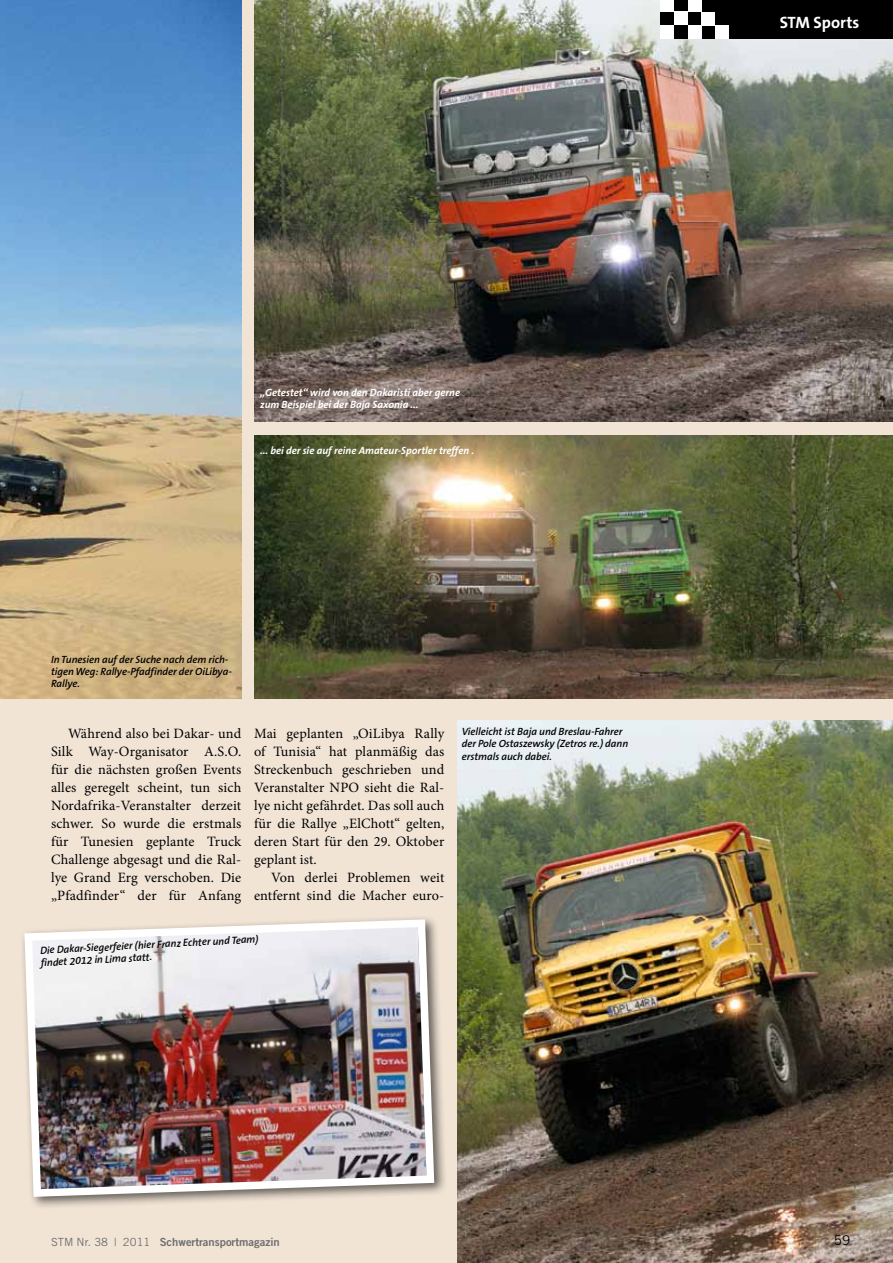
<style>
.page{position:relative;width:893px;height:1263px;background:#f1e4d5}
.page>*{position:absolute;margin:0;border:0;box-sizing:border-box;transform-origin:0 0}
.t1{font:700 16.5px "The Sans B7";color:#fff}
.t2{font:14.25px/18px "Minion Pro";letter-spacing:.01em;color:#000;text-align:justify}
.t3{font:13.5px "Trade Gothic";color:#000}
.t4{font:11.25px "Trade Gothic Bold Two";color:#6e6e6e}
.t5{font:italic 600 10.5px/12.3px "The Sans B6";letter-spacing:-.005em;color:#000}
.t6{font:italic 700 10.5px/12.3px "The Sans B7";color:#fff}
.s1{font-family:"Trade Gothic"}
</style>
<div class="page">
<img style="left:0;top:0;width:241px;height:699px">
<img style="left:457px;top:720px;width:436px;height:543px">
<img style="left:254px;top:0;width:639px;height:422px">
<div style="left:660px;top:0;width:233px;height:39px;background:#000"></div>
<div style="left:660px;top:25px;width:14px;height:14px;background:#fff"></div>
<div style="left:674px;top:12px;width:14px;height:13px;background:#fff"></div>
<div style="left:660px;top:0;width:14px;height:12px;background:#fff"></div>
<div style="left:688px;top:0;width:13px;height:12px;background:#fff"></div>
<div style="left:688px;top:25px;width:14px;height:14px;background:#fff"></div>
<div style="left:715px;top:25px;width:14px;height:14px;background:#fff"></div>
<div style="left:701px;top:12px;width:14px;height:14px;background:#fff"></div>
<div style="left:19px;top:914px;width:428px;height:295px;background:#000;opacity:.6"></div>
<img style="left:21px;top:915px;width:417px;height:286px">
<img style="left:254px;top:435px;width:639px;height:264px">
<p class="t6" style="left:260px;top:387px;width:202px">„Getestet“ wird von den Dakaristi aber gerne zum Beispiel bei der Baja Saxonia ...</p>
<p class="t6" style="left:260px;top:445px;width:216px">... bei der sie auf reine Amateur-Sportler treffen .</p>
<p class="t5" style="left:51px;top:653px;width:182px">In Tunesien auf der Suche nach dem rich&shy;tigen Weg: Rallye-Pfadfinder der OiLibya-<br>Rallye.</p>
<p class="t2" style="left:51px;top:725px;width:192px;text-indent:17px">Während also bei Dakar- und Silk Way-Organisator A.S.O. für die nächsten großen Events alles geregelt scheint, tun sich Nordafrika-Veranstalter derzeit schwer. So wurde die erstmals für Tunesien geplante Truck Challenge abgesagt und die Ral&shy;lye Grand Erg verschoben. Die „Pfadfinder“ der für Anfang</p>
<p class="t2" style="left:254px;top:725px;width:192px">Mai geplanten „OiLibya Rally of Tunisia“ hat planmäßig das Streckenbuch geschrieben und Veranstalter NPO sieht die Ral&shy;lye nicht gefährdet. Das soll auch für die Rallye „ElChott“ gelten, deren Start für den 29. Oktober geplant ist.</p>
<p class="t2" style="left:254px;top:869px;width:192px;text-align:right">Von derlei Problemen weit entfernt sind die Macher euro-</p>
<p class="t5" style="left:40px;top:944px;width:220px;rotate:-3deg">Die Dakar-Siegerfeier (hier Franz Echter und Team) findet 2012 in Lima statt.</p>
<p class="t5" style="left:462px;top:726px;width:168px">Vielleicht ist Baja und Breslau-Fahrer der Pole Ostaszewsky (Zetros re.) dann erstmals auch dabei.</p>
<p class="t1" style="left:780px;top:14px;width:81px">STM Sports</p>
<p class="t4" style="left:51px;top:1235px;width:230px"><span class="s1">STM Nr. 38 | 2011</span> Schwertransportmagazin</p>
<p class="t3" style="left:834px;top:1232px;width:18px">59</p>
</div>
